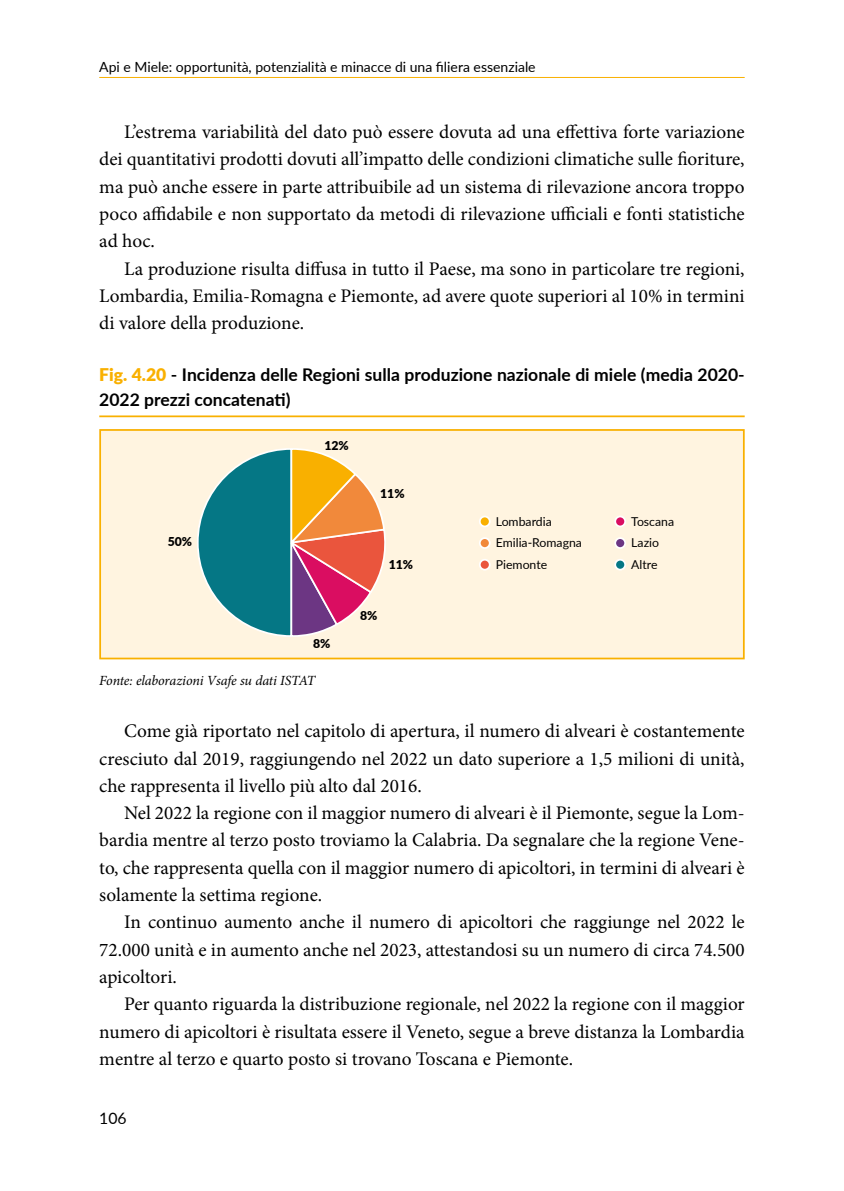
<style>
.page{position:relative;width:844px;height:1191px;background:#fff}
.page>*{position:absolute;margin:0;border:0;box-sizing:border-box;transform-origin:0 0}
.t1{font:19.25px/27.3px "Minion Pro";color:#000;text-align:justify}
.t2{font:700 17.5px/24.5px "Lato";color:#000}
.t3{font:15.75px "Lato";color:#000}
.t4{font:14px "Lato";color:#000}
.t5{font:italic 14px "Minion Pro";letter-spacing:-.01em;color:#000}
.t6{font:12.25px/21.5px "Lato";color:#000}
.t7{font:900 12.25px "Lato";color:#000}
.s1{font-weight:900;color:#f9b000}
</style>
<div class="page">
<hr style="left:99px;top:77px;width:645px;height:1px;background:#f9b000">
<hr style="left:99px;top:415px;width:645px;height:2px;background:#f9b000">
<div style="left:100px;top:430px;width:643px;height:228px;background:#fff4e0"></div>
<svg style="left:197px;top:448px;width:189px;height:189px"></svg>
<div style="left:479px;top:516px;width:10px;height:10px;background:#f9b000;border-radius:50%"></div>
<div style="left:479px;top:515px;width:11px;height:12px;border:2px solid #fff;border-radius:50%"></div>
<div style="left:479px;top:538px;width:10px;height:10px;background:#f1893b;border-radius:50%"></div>
<div style="left:479px;top:537px;width:11px;height:12px;border:2px solid #fff;border-radius:50%"></div>
<div style="left:479px;top:560px;width:10px;height:9px;background:#ea553d;border-radius:50%"></div>
<div style="left:479px;top:559px;width:11px;height:11px;border:2px solid #fff;border-radius:50%"></div>
<div style="left:615px;top:516px;width:10px;height:10px;background:#da0d61;border-radius:50%"></div>
<div style="left:614px;top:515px;width:12px;height:12px;border:2px solid #fff;border-radius:50%"></div>
<div style="left:615px;top:538px;width:10px;height:10px;background:#6c3683;border-radius:50%"></div>
<div style="left:614px;top:537px;width:12px;height:12px;border:2px solid #fff;border-radius:50%"></div>
<div style="left:615px;top:560px;width:10px;height:9px;background:#057785;border-radius:50%"></div>
<div style="left:614px;top:559px;width:12px;height:11px;border:2px solid #fff;border-radius:50%"></div>
<div style="left:99px;top:429px;width:645px;height:230px;border:2px solid #f9b000"></div>
<p class="t4" style="left:99px;top:57px;width:438px">Api e Miele: opportunità, potenzialità e minacce di una filiera essenziale</p>
<p class="t1" style="left:99px;top:118px;width:646px;text-indent:25px">L’estrema variabilità del dato può essere dovuta ad una effettiva forte variazione dei quantitativi prodotti dovuti all’impatto delle condizioni climatiche sulle fioriture, ma può anche essere in parte attribuibile ad un sistema di rilevazione ancora troppo poco affidabile e non supportato da metodi di rilevazione ufficiali e fonti statistiche ad hoc.</p>
<p class="t1" style="left:99px;top:255px;width:646px;text-indent:25px">La produzione risulta diffusa in tutto il Paese, ma sono in particolare tre regioni, Lombardia, Emilia-Romagna e Piemonte, ad avere quote superiori al 10% in termini di valore della produzione.</p>
<p class="t2" style="left:99px;top:362px;width:646px"><span class="s1">Fig. 4.20</span> - Incidenza delle Regioni sulla produzione nazionale di miele (media 2020-<br>2022 prezzi concatenati)</p>
<p class="t7" style="left:324px;top:436px;width:26px">12%</p>
<p class="t7" style="left:380px;top:484px;width:26px">11%</p>
<p class="t7" style="left:168px;top:532px;width:26px">50%</p>
<p class="t7" style="left:388px;top:555px;width:26px">11%</p>
<p class="t7" style="left:360px;top:606px;width:19px">8%</p>
<p class="t6" style="left:495px;top:510px;width:88px">Lombardia<br>Emilia-Romagna<br>Piemonte</p>
<p class="t6" style="left:631px;top:510px;width:44px">Toscana<br>Lazio<br>Altre</p>
<p class="t7" style="left:313px;top:634px;width:19px">8%</p>
<p class="t5" style="left:99px;top:670px;width:217px">Fonte: elaborazioni Vsafe su dati ISTAT</p>
<p class="t1" style="left:99px;top:717px;width:646px;text-indent:25px">Come già riportato nel capitolo di apertura, il numero di alveari è costantemente cresciuto dal 2019, raggiungendo nel 2022 un dato superiore a 1,5 milioni di unità, che rappresenta il livello più alto dal 2016.</p>
<p class="t1" style="left:99px;top:799px;width:646px;text-indent:25px">Nel 2022 la regione con il maggior numero di alveari è il Piemonte, segue la Lom&shy;bardia mentre al terzo posto troviamo la Calabria. Da segnalare che la regione Vene&shy;to, che rappresenta quella con il maggior numero di apicoltori, in termini di alveari è solamente la settima regione.</p>
<p class="t1" style="left:99px;top:908px;width:646px;text-indent:25px">In continuo aumento anche il numero di apicoltori che raggiunge nel 2022 le 72.000 unità e in aumento anche nel 2023, attestandosi su un numero di circa 74.500 apicoltori.</p>
<p class="t1" style="left:99px;top:990px;width:646px;text-indent:25px">Per quanto riguarda la distribuzione regionale, nel 2022 la regione con il maggior numero di apicoltori è risultata essere il Veneto, segue a breve distanza la Lombardia mentre al terzo e quarto posto si trovano Toscana e Piemonte.</p>
<p class="t3" style="left:99px;top:1107px;width:29px">106</p>
</div>
